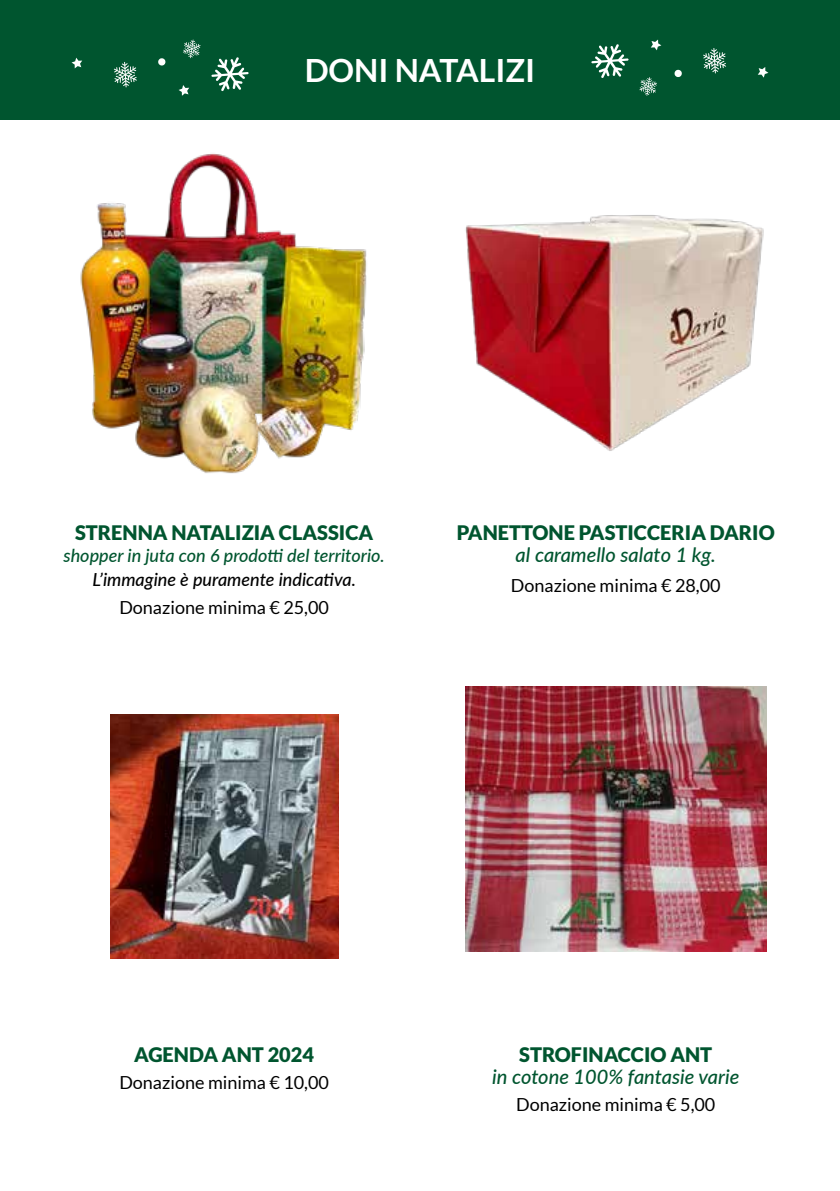
<style>
.page{position:relative;width:840px;height:1191px;background:#fff}
.page>*{position:absolute;margin:0;border:0;box-sizing:border-box;transform-origin:0 0}
.t1{font:700 32px "Lato";color:#fff}
.t2{font:900 20px "Lato";color:#00552f}
.t3{font:italic 500 20px "Lato";color:#00552f}
.t4{font:18px "Lato";color:#000}
.t5{font:italic 500 18px "Lato";color:#00552f}
.t6{font:italic 500 18px "Lato";color:#000}
</style>
<div class="page">
<div style="left:0;top:0;width:839px;height:119px;background:#00552f"></div>
<svg style="left:639px;top:77px;width:17px;height:19px"></svg>
<svg style="left:183px;top:40px;width:17px;height:18px"></svg>
<svg style="left:591px;top:44px;width:37px;height:34px"></svg>
<svg style="left:211px;top:57px;width:37px;height:34px"></svg>
<svg style="left:650px;top:40px;width:11px;height:10px"></svg>
<svg style="left:178px;top:85px;width:11px;height:11px"></svg>
<svg style="left:703px;top:48px;width:22px;height:25px"></svg>
<svg style="left:114px;top:62px;width:23px;height:25px"></svg>
<svg style="left:674px;top:69px;width:8px;height:8px"></svg>
<svg style="left:158px;top:58px;width:8px;height:8px"></svg>
<svg style="left:757px;top:67px;width:11px;height:11px"></svg>
<svg style="left:71px;top:58px;width:11px;height:10px"></svg>
<img style="left:80px;top:153px;width:287px;height:321px">
<img style="left:465px;top:215px;width:299px;height:236px">
<img style="left:110px;top:714px;width:228px;height:244px">
<img style="left:465px;top:686px;width:300px;height:265px">
<h1 class="t1" style="left:304px;top:52px;width:232px">DONI NATALIZI</h1>
<p class="t2" style="left:75px;top:521px;width:299px">STRENNA NATALIZIA CLASSICA</p>
<p class="t5" style="left:63px;top:542px;width:323px">shopper in juta con 6 prodotti del territorio.</p>
<p class="t6" style="left:92px;top:566px;width:265px">L’immagine è puramente indicativa.</p>
<p class="t4" style="left:119px;top:597px;width:211px">Donazione minima € 25,00</p>
<p class="t2" style="left:456px;top:521px;width:319px">PANETTONE PASTICCERIA DARIO</p>
<p class="t3" style="left:515px;top:540px;width:202px">al caramello salato 1 kg.</p>
<p class="t4" style="left:510px;top:575px;width:211px">Donazione minima € 28,00</p>
<p class="t2" style="left:134px;top:1043px;width:181px">AGENDA ANT 2024</p>
<p class="t4" style="left:119px;top:1073px;width:211px">Donazione minima € 10,00</p>
<p class="t2" style="left:519px;top:1043px;width:194px">STROFINACCIO ANT</p>
<p class="t3" style="left:492px;top:1062px;width:248px">in cotone 100% fantasie varie</p>
<p class="t4" style="left:516px;top:1094px;width:200px">Donazione minima € 5,00</p>
</div>
